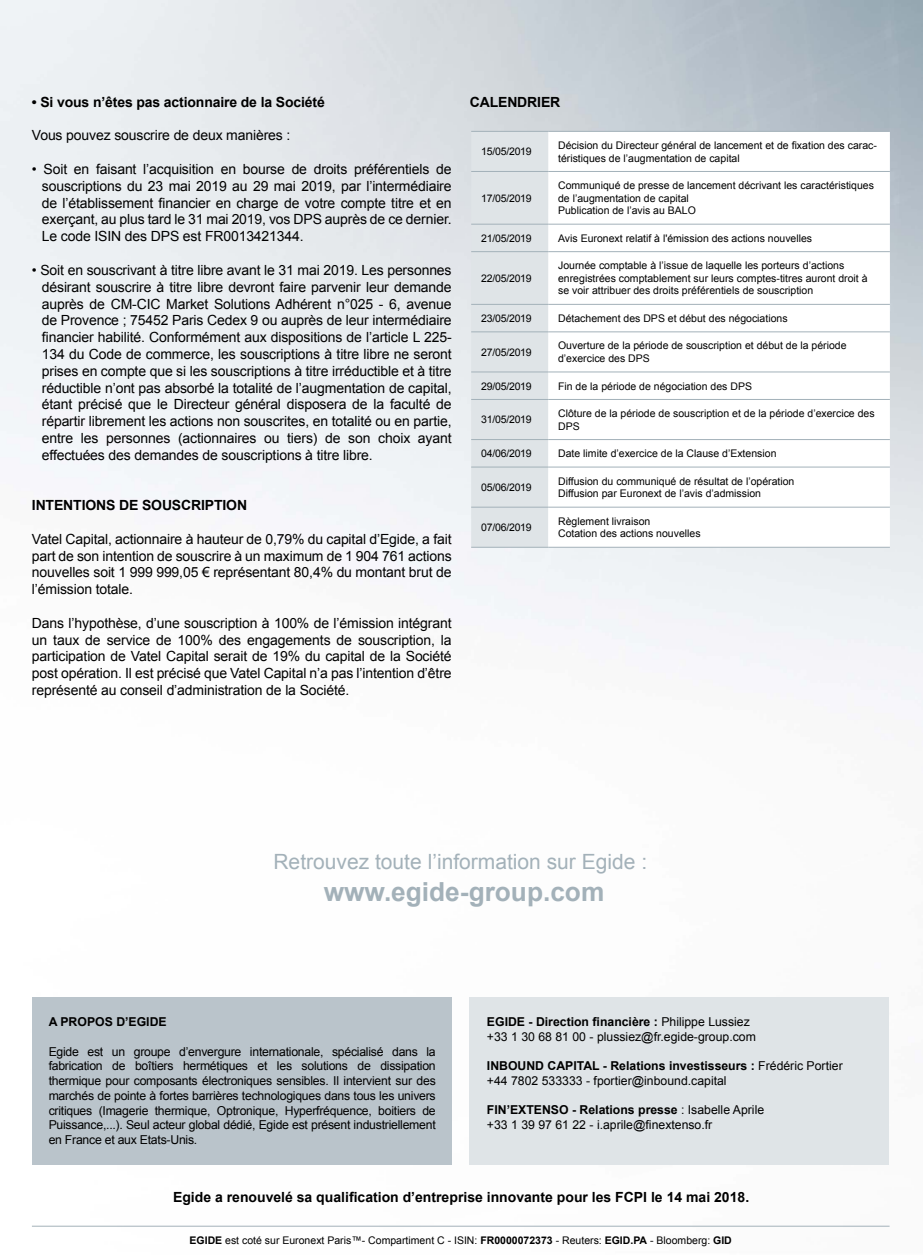
<style>
.page{position:relative;width:923px;height:1255px;background:#fff}
.page>*{position:absolute;margin:0;border:0;box-sizing:border-box;transform-origin:0 0}
.t1{font:700 26.25px "Arial";color:#a3b1b9}
.t2{font:21px "Arial";color:#a3b1b9}
.t3{font:14px/16.8px "Arial";letter-spacing:-.01em;color:#000;text-align:justify}
.t4{font:700 14px "Arial";letter-spacing:-.01em;color:#000}
.t5{font:12.25px/14.7px "Arial";color:#000}
.t6{font:700 12.25px "Arial";color:#000}
.t7{font:10.5px/12.6px "Arial";color:#000}
.s1{font-weight:700}
</style>
<div class="page">
<div style="left:471px;top:132px;width:77px;height:415px;background:#dfe4e7"></div>
<svg style="left:548px;top:132px;width:341px;height:415px"></svg>
<hr style="left:471px;top:131px;width:77px;height:1px;background:#a3b1b9">
<hr style="left:548px;top:131px;width:341px;height:1px;background:#a3b1b9">
<hr style="left:471px;top:171px;width:77px;height:1px;background:#a3b1b9">
<hr style="left:548px;top:171px;width:341px;height:1px;background:#a3b1b9">
<hr style="left:471px;top:224px;width:77px;height:1px;background:#a3b1b9">
<hr style="left:548px;top:224px;width:341px;height:1px;background:#a3b1b9">
<hr style="left:471px;top:251px;width:77px;height:1px;background:#a3b1b9">
<hr style="left:548px;top:251px;width:341px;height:1px;background:#a3b1b9">
<hr style="left:471px;top:304px;width:77px;height:1px;background:#a3b1b9">
<hr style="left:548px;top:304px;width:341px;height:1px;background:#a3b1b9">
<hr style="left:471px;top:331px;width:77px;height:1px;background:#a3b1b9">
<hr style="left:548px;top:331px;width:341px;height:1px;background:#a3b1b9">
<hr style="left:471px;top:371px;width:77px;height:1px;background:#a3b1b9">
<hr style="left:548px;top:371px;width:341px;height:1px;background:#a3b1b9">
<hr style="left:471px;top:399px;width:77px;height:1px;background:#a3b1b9">
<hr style="left:548px;top:399px;width:341px;height:1px;background:#a3b1b9">
<hr style="left:471px;top:439px;width:77px;height:1px;background:#a3b1b9">
<hr style="left:548px;top:439px;width:341px;height:1px;background:#a3b1b9">
<hr style="left:471px;top:466px;width:77px;height:1px;background:#a3b1b9">
<hr style="left:548px;top:466px;width:341px;height:1px;background:#a3b1b9">
<hr style="left:471px;top:507px;width:77px;height:1px;background:#a3b1b9">
<hr style="left:548px;top:507px;width:341px;height:1px;background:#a3b1b9">
<hr style="left:471px;top:547px;width:77px;height:1px;background:#a3b1b9">
<hr style="left:548px;top:547px;width:341px;height:1px;background:#a3b1b9">
<div style="left:32px;top:996px;width:419px;height:168px;background:#bac4cb"></div>
<div style="left:469px;top:996px;width:419px;height:168px;background:#dfe4e7"></div>
<hr style="left:32px;top:1225px;width:857px;height:1px;background:#a3b1b9">
<p class="t4" style="left:32px;top:93px;width:294px">• Si vous n’êtes pas actionnaire de la Société</p>
<p class="t3" style="left:32px;top:127px;width:260px">Vous pouvez souscrire de deux manières :</p>
<p class="t3" style="left:42px;top:161px;width:411px;text-indent:-10px">• Soit en faisant l’acquisition en bourse de droits préférentiels de souscriptions du 23 mai 2019 au 29 mai 2019, par l’intermédiaire de l’établissement financier en charge de votre compte titre et en exerçant, au plus tard le 31 mai 2019, vos DPS auprès de ce dernier.<br>Le code ISIN des DPS est FR0013421344.</p>
<p class="t3" style="left:42px;top:262px;width:411px;text-indent:-10px">• Soit en souscrivant à titre libre avant le 31 mai 2019. Les personnes désirant souscrire à titre libre devront faire parvenir leur demande auprès de CM-CIC Market Solutions Adhérent n°025 - 6, avenue de Provence ; 75452 Paris Cedex 9 ou auprès de leur intermédiaire financier habilité. Conformément aux dispositions de l’article L 225- 134 du Code de commerce, les souscriptions à titre libre ne seront prises en compte que si les souscriptions à titre irréductible et à titre réductible n’ont pas absorbé la totalité de l’augmentation de capital, étant précisé que le Directeur général disposera de la faculté de répartir librement les actions non souscrites, en totalité ou en partie, entre les personnes (actionnaires ou tiers) de son choix ayant effectuées des demandes de souscriptions à titre libre.</p>
<p class="t4" style="left:32px;top:496px;width:217px">INTENTIONS DE SOUSCRIPTION</p>
<p class="t3" style="left:32px;top:530px;width:421px">Vatel Capital, actionnaire à hauteur de 0,79% du capital d’Egide, a fait part de son intention de souscrire à un maximum de 1 904 761 actions nouvelles soit 1 999 999,05 € représentant 80,4% du montant brut de l’émission totale.</p>
<p class="t3" style="left:32px;top:614px;width:421px">Dans l’hypothèse, d’une souscription à 100% de l’émission intégrant un taux de service de 100% des engagements de souscription, la participation de Vatel Capital serait de 19% du capital de la Société post opération. Il est précisé que Vatel Capital n’a pas l’intention d’être représenté au conseil d’administration de la Société.</p>
<p class="t4" style="left:469px;top:93px;width:92px">CALENDRIER</p>
<p class="t7" style="left:481px;top:145px;width:52px">15/05/2019</p>
<p class="t7" style="left:558px;top:139px;width:320px">Décision du Directeur général de lancement et de fixation des carac&shy;téristiques de l’augmentation de capital</p>
<p class="t7" style="left:481px;top:192px;width:52px">17/05/2019</p>
<p class="t7" style="left:558px;top:179px;width:317px">Communiqué de presse de lancement décrivant les caractéristiques de l’augmentation de capital<br>Publication de l’avis au BALO</p>
<p class="t7" style="left:481px;top:232px;width:52px">21/05/2019</p>
<p class="t7" style="left:558px;top:232px;width:255px">Avis Euronext relatif à l'émission des actions nouvelles</p>
<p class="t7" style="left:481px;top:272px;width:52px">22/05/2019</p>
<p class="t7" style="left:558px;top:259px;width:311px">Journée comptable à l’issue de laquelle les porteurs d’actions enregistrées comptablement sur leurs comptes-titres auront droit à se voir attribuer des droits préférentiels de souscription</p>
<p class="t7" style="left:481px;top:312px;width:52px">23/05/2019</p>
<p class="t7" style="left:558px;top:312px;width:231px">Détachement des DPS et début des négociations</p>
<p class="t7" style="left:481px;top:346px;width:52px">27/05/2019</p>
<p class="t7" style="left:558px;top:339px;width:290px">Ouverture de la période de souscription et début de la période d’exercice des DPS</p>
<p class="t7" style="left:481px;top:380px;width:52px">29/05/2019</p>
<p class="t7" style="left:558px;top:380px;width:195px">Fin de la période de négociation des DPS</p>
<p class="t7" style="left:481px;top:413px;width:52px">31/05/2019</p>
<p class="t7" style="left:558px;top:407px;width:318px">Clôture de la période de souscription et de la période d’exercice des<br>DPS</p>
<p class="t7" style="left:481px;top:447px;width:52px">04/06/2019</p>
<p class="t7" style="left:558px;top:447px;width:220px">Date limite d’exercice de la Clause d’Extension</p>
<p class="t7" style="left:481px;top:481px;width:52px">05/06/2019</p>
<p class="t7" style="left:558px;top:475px;width:238px">Diffusion du communiqué de résultat de l’opération<br>Diffusion par Euronext de l’avis d’admission</p>
<p class="t7" style="left:481px;top:521px;width:52px">07/06/2019</p>
<p class="t7" style="left:558px;top:515px;width:144px">Règlement livraison<br>Cotation des actions nouvelles</p>
<h2 class="t2" style="left:273px;top:848px;width:375px">Retrouvez toute l’information sur Egide :</h2>
<h1 class="t1" style="left:323px;top:873px;width:282px">www.egide-group.com</h1>
<p class="t6" style="left:49px;top:1014px;width:119px">A PROPOS D’EGIDE</p>
<p class="t5" style="left:49px;top:1044px;width:388px;text-align:justify">Egide est un groupe d’envergure internationale, spécialisé dans la fabrication de boîtiers hermétiques et les solutions de dissipation thermique pour composants électroniques sensibles. Il intervient sur des marchés de pointe à fortes barrières technologiques dans tous les univers critiques (Imagerie thermique, Optronique, Hyperfréquence, boitiers de Puissance,...). Seul acteur global dédié, Egide est présent industriellement en France et aux Etats-Unis.</p>
<p class="t5" style="left:487px;top:1014px;width:270px"><span class="s1">EGIDE - Direction financière :</span> Philippe Lussiez +33 1 30 68 81 00 - plussiez@fr.egide-group.com</p>
<p class="t5" style="left:487px;top:1058px;width:357px"><span class="s1">INBOUND CAPITAL - Relations investisseurs :</span> Frédéric Portier +44 7802 533333 - fportier@inbound.capital</p>
<p class="t5" style="left:487px;top:1102px;width:279px"><span class="s1">FIN’EXTENSO - Relations presse</span> : Isabelle Aprile +33 1 39 97 61 22 - i.aprile@finextenso.fr</p>
<p class="t4" style="left:173px;top:1187px;width:577px">Egide a renouvelé sa qualification d’entreprise innovante pour les FCPI le 14 mai 2018.</p>
<p class="t7" style="left:189px;top:1233px;width:543px"><span class="s1">EGIDE</span> est coté sur Euronext Paris™- Compartiment C - ISIN: <span class="s1">FR0000072373</span> - Reuters: <span class="s1">EGID.PA</span> - Bloomberg: <span class="s1">GID</span></p>
</div>
